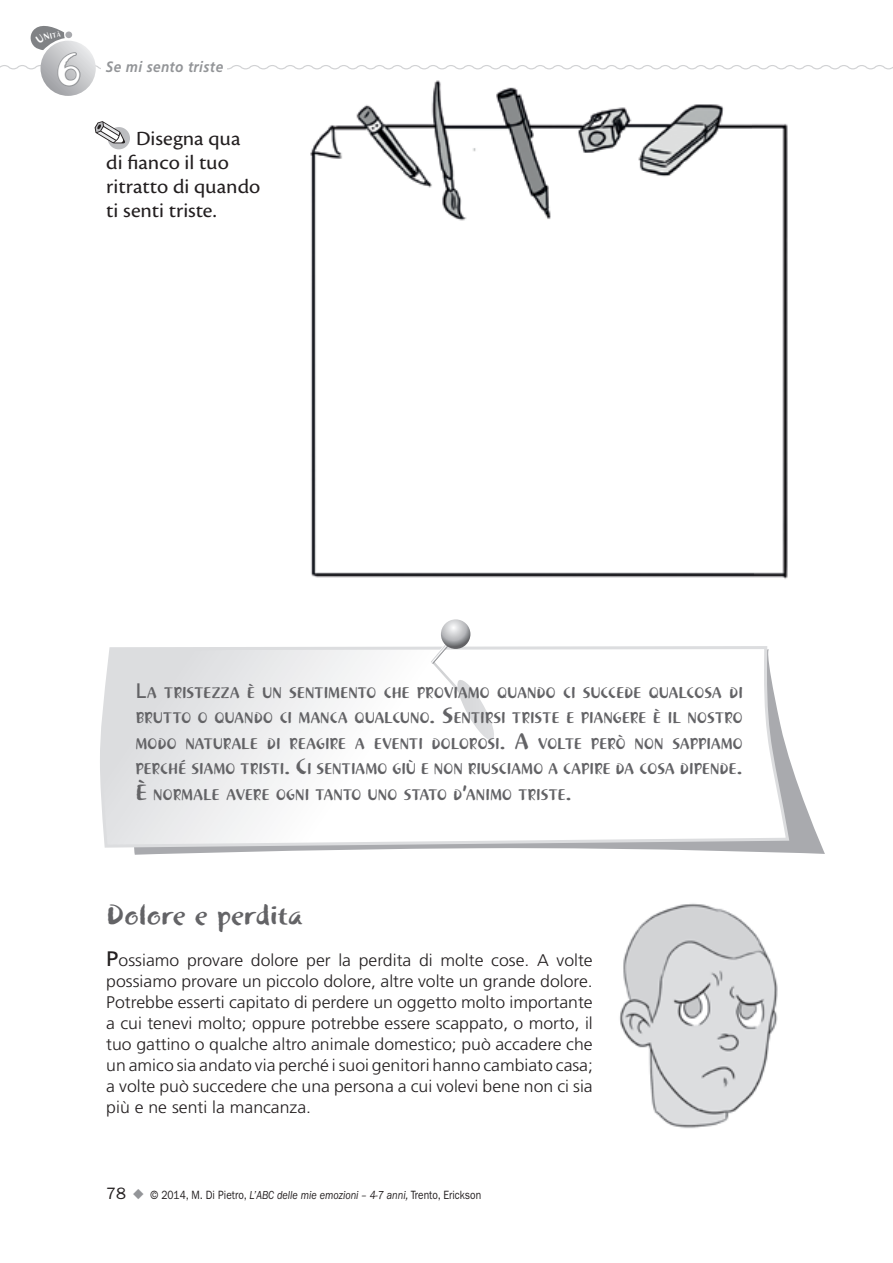
<style>
.page{position:relative;width:893px;height:1263px;background:#fff}
.page>*{position:absolute;margin:0;border:0;box-sizing:border-box;transform-origin:0 0}
.t1{font:47.7px "Khaki Std 1";color:#fff}
.t2{font:28.5px "Khaki Std 1";letter-spacing:-.01em;color:#636366;scale:1.15 1}
.t3{font:21px/24px "Cronos Pro";color:#231f20;scale:1.06 1}
.t4{font:300 16.8px/21px "Frutiger LT Std";color:#231f20;text-align:justify;scale:1.05 1}
.t5{font:15.75px/25.5px "Khaki Std 1";color:#636366;text-align:justify;scale:1.05 1}
.t6{font:italic 700 15px "Frutiger LT Std";letter-spacing:.03em;color:#939598;scale:.9 1}
.t7{font:12px "ITC Franklin Gothic Std";color:#231f20;scale:.85 1}
.s1{font-family:"Frutiger LT Std";font-size:21px}
.s2{font-size:22.5px}
.s3{font-weight:400;font-size:21px}
.s4{font-size:16.5px}
.s5{color:#939598}
.s6{font-style:italic}
</style>
<div class="page">
<svg style="left:41px;top:41px;width:55px;height:55px"></svg>
<div style="left:108px;top:127px;width:22px;height:22px;background:#bcbdc0;border-radius:50%"></div>
<svg style="left:95px;top:121px;width:30px;height:22px"></svg>
<img style="left:310px;top:88px;width:478px;height:491px">
<img style="left:619px;top:903px;width:159px;height:226px">
<svg style="left:134px;top:758px;width:691px;height:97px"></svg>
<svg style="left:100px;top:646px;width:689px;height:202px"></svg>
<svg style="left:431px;top:631px;width:66px;height:111px"></svg>
<svg style="left:441px;top:619px;width:29px;height:30px"></svg>
<svg style="left:0;top:26px;width:893px;height:62px"></svg>
<h1 class="t1" style="left:55px;top:41px;width:28px">6</h1>
<p class="t6" style="left:106px;top:58px;width:132px">Se mi sento triste</p>
<p class="t3" style="left:106px;top:126px;width:147px;text-indent:30px">Disegna qua di fianco il tuo ritratto di quando ti senti triste.</p>
<p class="t5" style="left:135px;top:680px;width:580px"><span class="s1">L</span>A TRISTEZZA È UN SENTIMENTO CHE PROVIAMO QUANDO CI SUCCEDE QUALCOSA DI BRUTTO O QUANDO CI MANCA QUALCUNO<span class="s2">. S</span>ENTIRSI TRISTE E PIANGERE È IL NOSTRO MODO NATURALE DI REAGIRE A EVENTI DOLOROSI<span class="s2">. A</span> VOLTE PERÒ NON SAPPIAMO PERCHÉ SIAMO TRISTI<span class="s2">. C</span>I SENTIAMO GIÙ E NON RIUSCIAMO A CAPIRE DA COSA DIPENDE<span class="s2">.<br>È</span> NORMALE AVERE OGNI TANTO UNO STATO D<span class="s2">’</span>ANIMO TRISTE<span class="s2">.</span></p>
<h2 class="t2" style="left:106px;top:897px;width:173px">dolore e perdita</h2>
<p class="t4" style="left:106px;top:950px;width:465px"><span class="s3">P</span>ossiamo provare dolore per la perdita di molte cose. A volte possiamo provare un piccolo dolore, altre volte un grande dolore.<br>Potrebbe esserti capitato di perdere un oggetto molto importante a cui tenevi molto; oppure potrebbe essere scappato, o morto, il tuo gattino o qualche altro animale domestico; può accadere che un amico sia andato via perché i suoi genitori hanno cambiato casa; a volte può succedere che una persona a cui volevi bene non ci sia più e ne senti la mancanza.</p>
<p class="t7" style="left:106px;top:1188px;width:443px"><span class="s4">78</span> <span class="s5">◆</span> © 2014, M. Di Pietro, <span class="s6">L’ABC delle mie emozioni – 4-7 anni,</span> Trento, Erickson</p>
</div>
